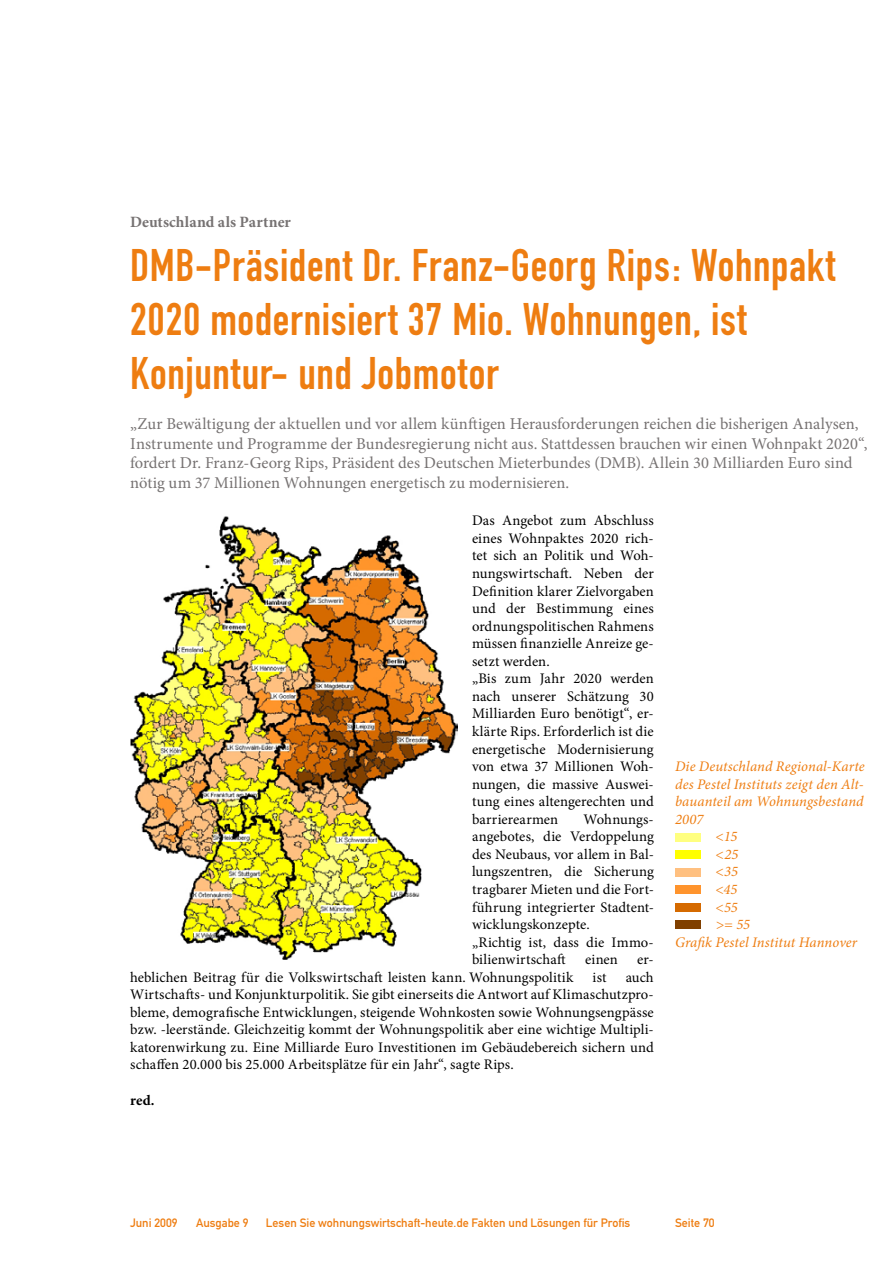
<style>
.page{position:relative;width:893px;height:1263px;background:#fff}
.page>*{position:absolute;margin:0;border:0;box-sizing:border-box;transform-origin:0 0}
.t1{font:45px/54px "DIN Engschrift";letter-spacing:.015em;color:#ee7d11}
.t2{font:16.5px/19.8px "Minion Pro";color:#767272}
.t3{font:700 15.75px "Minion Pro";letter-spacing:.005em;color:#767272}
.t4{font:14.7px/17.5px "Minion Pro";letter-spacing:.005em;color:#000}
.t5{font:italic 14.7px "Minion Pro";letter-spacing:.005em;color:#ee7d11}
.t6{font:700 14.7px "Minion Pro";color:#000}
.t7{font:12px "DIN Mittelschrift";color:#ee7d11}
</style>
<div class="page">
<img style="left:130px;top:516px;width:327px;height:444px">
<div style="left:675px;top:833px;width:26px;height:8px;background:#ffff80"></div>
<div style="left:675px;top:868px;width:26px;height:8px;background:#ffc080"></div>
<div style="left:675px;top:850px;width:26px;height:9px;background:#ff0"></div>
<div style="left:675px;top:885px;width:26px;height:9px;background:#ff942d"></div>
<div style="left:675px;top:903px;width:26px;height:8px;background:#d56a00"></div>
<div style="left:675px;top:920px;width:26px;height:9px;background:#804000"></div>
<p class="t3" style="left:130px;top:211px;width:162px">Deutschland als Partner</p>
<h1 class="t1" style="left:130px;top:239px;width:707px">DMB-Präsident Dr. Franz-Georg Rips: Wohnpakt<br>2020 modernisiert 37 Mio. Wohnungen, ist<br>Konjuntur- und Jobmotor</h1>
<p class="t2" style="left:130px;top:414px;width:739px">„Zur Bewältigung der aktuellen und vor allem künftigen Herausforderungen reichen die bisherigen Analysen, Instrumente und Programme der Bundesregierung nicht aus. Stattdessen brauchen wir einen Wohnpakt 2020“, fordert Dr. Franz-Georg Rips, Präsident des Deutschen Mieterbundes (DMB). Allein 30 Milliarden Euro sind nötig um 37 Millionen Wohnungen energetisch zu modernisieren.</p>
<p class="t4" style="left:472px;top:512px;width:183px">Das Angebot zum Abschluss eines Wohnpaktes 2020 rich&shy;tet sich an Politik und Woh&shy;nungswirtschaft. Neben der<br>Definition klarer Zielvorgaben und der Bestimmung eines ordnungspolitischen Rahmens müssen finanzielle Anreize ge&shy;setzt werden.<br>„Bis zum Jahr 2020 werden nach unserer Schätzung 30<br>Milliarden Euro benötigt“, er&shy;klärte Rips. Erforderlich ist die energetische Modernisierung von etwa 37 Millionen Woh&shy;nungen, die massive Auswei&shy;tung eines altengerechten und barrierearmen</p>
<p class="t5" style="left:675px;top:756px;width:191px">Die Deutschland Regional-Karte</p>
<p class="t5" style="left:675px;top:774px;width:190px">des Pestel Instituts zeigt den Alt-</p>
<p class="t5" style="left:675px;top:791px;width:190px">bauanteil am Wohnungsbestand</p>
<p class="t5" style="left:675px;top:809px;width:30px">2007</p>
<p class="t5" style="left:716px;top:826px;width:23px">&lt;15</p>
<p class="t5" style="left:716px;top:844px;width:24px">&lt;25</p>
<p class="t5" style="left:716px;top:862px;width:24px">&lt;35</p>
<p class="t5" style="left:716px;top:879px;width:24px">&lt;45</p>
<p class="t5" style="left:716px;top:897px;width:24px">&lt;55</p>
<p class="t5" style="left:716px;top:914px;width:36px">&gt;= 55</p>
<p class="t5" style="left:675px;top:932px;width:184px">Grafik Pestel Institut Hannover</p>
<p class="t4" style="left:472px;top:810px;width:184px;text-indent:111px">Wohnungs&shy;angebotes, die Verdoppelung des Neubaus, vor allem in Bal&shy;lungszentren, die Sicherung tragbarer Mieten und die Fort&shy;führung integrierter Stadtent&shy;wicklungskonzepte.<br>„Richtig ist, dass die Immo&shy;bilienwirtschaft</p>
<p class="t4" style="left:585px;top:951px;width:34px">einen</p>
<p class="t4" style="left:637px;top:951px;width:18px">er-</p>
<p class="t4" style="left:130px;top:968px;width:525px;text-align:justify;text-indent:495px">auch Wirtschafts- und Konjunkturpolitik. Sie gibt einerseits die Antwort auf Klimaschutzpro&shy;bleme, demografische Entwicklungen, steigende Wohnkosten sowie Wohnungsengpässe bzw. -leerstände. Gleichzeitig kommt der Wohnungspolitik aber eine wichtige Multipli&shy;katorenwirkung zu. Eine Milliarde Euro Investitionen im Gebäudebereich sichern und schaffen 20.000 bis 25.000 Arbeitsplätze für ein Jahr“, sagte Rips.</p>
<p class="t6" style="left:130px;top:1089px;width:26px">red.</p>
<p class="t4" style="left:130px;top:968px;width:445px">heblichen Beitrag für die Volkswirtschaft leisten kann. Wohnungspolitik</p>
<p class="t4" style="left:593px;top:968px;width:16px">ist</p>
<p class="t7" style="left:130px;top:1216px;width:49px">Juni 2009</p>
<p class="t7" style="left:196px;top:1216px;width:54px">Ausgabe 9</p>
<p class="t7" style="left:266px;top:1216px;width:366px">Lesen Sie wohnungswirtschaft-heute.de Fakten und Lösungen für Profis</p>
<p class="t7" style="left:675px;top:1216px;width:41px">Seite 70</p>
</div>
